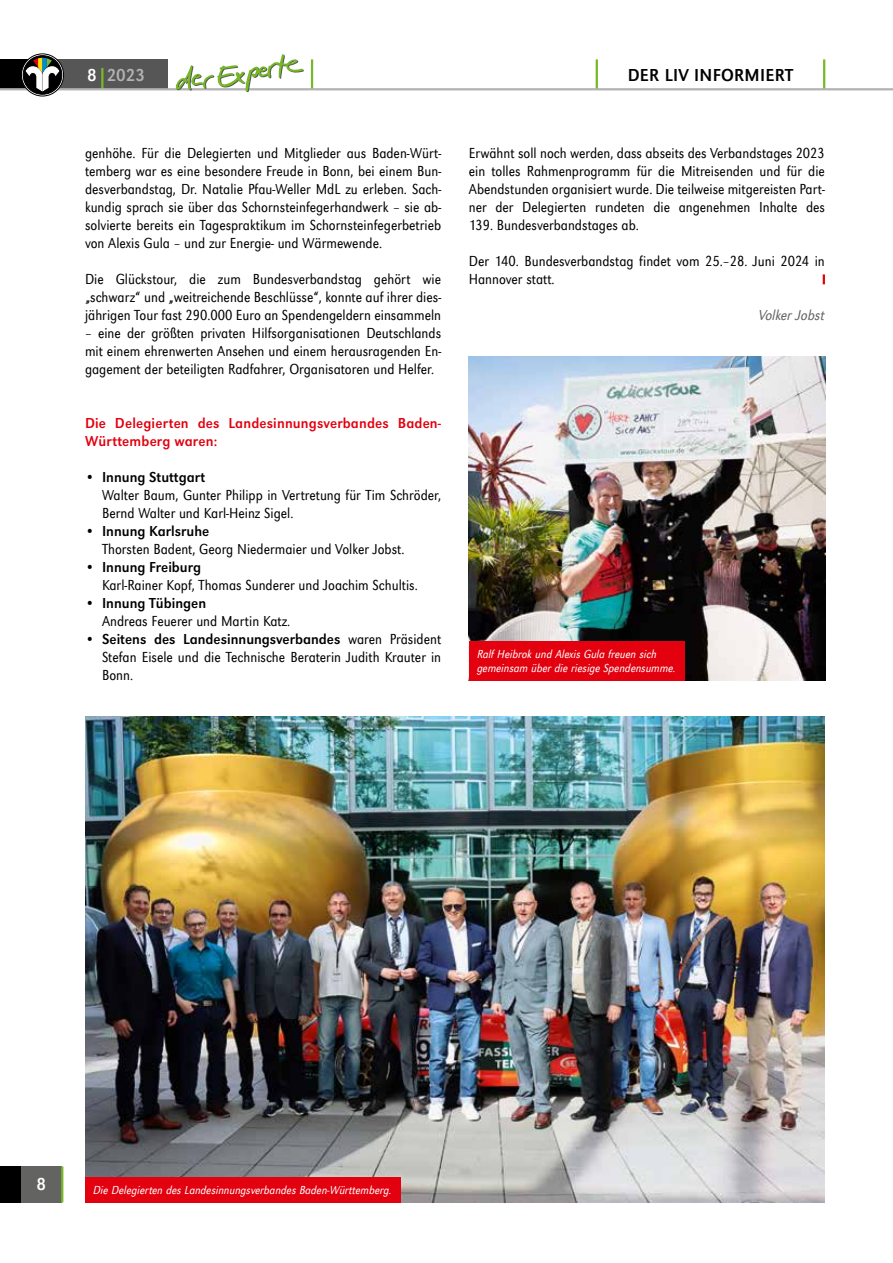
<style>
.page{position:relative;width:893px;height:1263px;background:#fff}
.page>*{position:absolute;margin:0;border:0;box-sizing:border-box;transform-origin:0 0}
.t1{font:condensed 18px "EXPERTEURW Grot T";letter-spacing:.015em;color:#000}
.t2{font:condensed 18px "EXPERTEURW Grot T";color:#b1b2b3}
.t3{font:condensed 18px "EXPERTEURW Grot T";color:#fff}
.t4{font:300 15px/18px "EXPERTEURW Grot T Extracond";color:#000;text-align:justify}
.t5{font:condensed 15px "EXPERTEURW Grot T";color:#000}
.t6{font:condensed 15px/18px "EXPERTEURW Grot T";letter-spacing:.01em;color:#e3000f}
.t7{font:15px "EXPERTEURW Grot T Extracond L Ital";color:#636362}
.t8{font:12px/14.2px "EXPERTEURW Grot T Extracond L Ital";color:#fff}
.s1{color:#fff}
.s2{font-family:"EXPERTEURW Grot T Extracond";font-weight:300;font-stretch:normal}
</style>
<div class="page">
<hr style="left:311px;top:59px;width:2px;height:30px;background:#76b828">
<hr style="left:596px;top:59px;width:2px;height:30px;background:#76b828">
<hr style="left:823px;top:59px;width:2px;height:30px;background:#76b828">
<div style="left:0;top:59px;width:28px;height:30px;background:#000"></div>
<div style="left:51px;top:59px;width:117px;height:30px;background:#565656"></div>
<hr style="left:101px;top:68px;width:2px;height:21px;background:#76b828">
<div style="left:0;top:1166px;width:21px;height:36px;background:#000"></div>
<div style="left:21px;top:1166px;width:41px;height:36px;background:#636362"></div>
<hr style="left:61px;top:1166px;width:2px;height:36px;background:#76b828">
<hr style="left:0;top:88px;width:893px;height:2px;background:#b1b2b3">
<svg style="left:176px;top:54px;width:128px;height:38px"></svg>
<svg style="left:21px;top:54px;width:43px;height:42px"></svg>
<div style="left:21px;top:54px;width:43px;height:42px;border:1px solid #000;border-radius:50%"></div>
<div style="left:23px;top:56px;width:39px;height:38px;background:#000;border-radius:50%"></div>
<div style="left:23px;top:56px;width:39px;height:38px;border:1px solid #000;border-radius:50%"></div>
<svg style="left:26px;top:58px;width:33px;height:33px"></svg>
<svg style="left:823px;top:274px;width:2px;height:10px"></svg>
<img style="left:85px;top:716px;width:740px;height:486px">
<div style="left:85px;top:1177px;width:315px;height:25px;background:#e3000f"></div>
<img style="left:469px;top:356px;width:356px;height:324px">
<div style="left:469px;top:641px;width:216px;height:39px;background:#e3000f"></div>
<p class="t2" style="left:87px;top:65px;width:60px"><span class="s1">8</span> 2023</p>
<p class="t4" style="left:85px;top:144px;width:358px">genhöhe. Für die Delegierten und Mitglieder aus Baden-Würt&shy;temberg war es eine besondere Freude in Bonn, bei einem Bun&shy;desverbandstag, Dr. Natalie Pfau-Weller MdL zu erleben. Sach&shy;kundig sprach sie über das Schornsteinfegerhandwerk – sie ab&shy;solvierte bereits ein Tagespraktikum im Schornsteinfegerbetrieb von Alexis Gula – und zur Energie- und Wärmewende.</p>
<p class="t4" style="left:85px;top:270px;width:358px">Die Glückstour, die zum Bundesverbandstag gehört wie „schwarz“ und „weitreichende Beschlüsse“, konnte auf ihrer dies&shy;jährigen Tour fast 290.000 Euro an Spendengeldern einsammeln</p>
<p class="t4" style="left:85px;top:324px;width:358px">– eine der größten privaten Hilfsorganisationen Deutschlands mit einem ehrenwerten Ansehen und einem herausragenden En&shy;gagement der beteiligten Radfahrer, Organisatoren und Helfer.</p>
<p class="t6" style="left:85px;top:414px;width:358px">Die Delegierten des Landesinnungsverbandes Baden-<br>Württemberg waren:</p>
<p class="t5" style="left:85px;top:469px;width:122px">• Innung Stuttgart</p>
<p class="t4" style="left:102px;top:486px;width:341px">Walter Baum, Gunter Philipp in Vertretung für Tim Schröder,<br>Bernd Walter und Karl-Heinz Sigel.</p>
<p class="t5" style="left:85px;top:523px;width:126px">• Innung Karlsruhe</p>
<p class="t4" style="left:102px;top:540px;width:304px">Thorsten Badent, Georg Niedermaier und Volker Jobst.</p>
<p class="t5" style="left:85px;top:559px;width:118px">• Innung Freiburg</p>
<p class="t4" style="left:102px;top:576px;width:317px">Karl-Rainer Kopf, Thomas Sunderer und Joachim Schultis.</p>
<p class="t5" style="left:85px;top:595px;width:123px">• Innung Tübingen</p>
<p class="t4" style="left:102px;top:612px;width:190px">Andreas Feuerer und Martin Katz.</p>
<p class="t5" style="left:85px;top:631px;width:358px">• Seitens des Landesinnungsverbandes <span class="s2">waren Präsident</span></p>
<p class="t4" style="left:102px;top:648px;width:341px">Stefan Eisele und die Technische Beraterin Judith Krauter in<br>Bonn.</p>
<p class="t1" style="left:628px;top:65px;width:167px">DER LIV INFORMIERT</p>
<p class="t4" style="left:469px;top:144px;width:358px">Erwähnt soll noch werden, dass abseits des Verbandstages 2023 ein tolles Rahmenprogramm für die Mitreisenden und für die Abendstunden organisiert wurde. Die teilweise mitgereisten Part&shy;ner der Delegierten rundeten die angenehmen Inhalte des 139. Bundesverbandstages ab.</p>
<p class="t4" style="left:469px;top:252px;width:358px">Der 140. Bundesverbandstag findet vom 25.–28. Juni 2024 in<br>Hannover statt.</p>
<p class="t7" style="left:759px;top:307px;width:68px">Volker Jobst</p>
<p class="t8" style="left:477px;top:646px;width:200px">Ralf Heibrok und Alexis Gula freuen sich gemeinsam über die riesige Spendensumme.</p>
<p class="t3" style="left:37px;top:1174px;width:11px">8</p>
<p class="t8" style="left:94px;top:1183px;width:300px">Die Delegierten des Landesinnungsverbandes Baden-Württemberg.</p>
</div>
